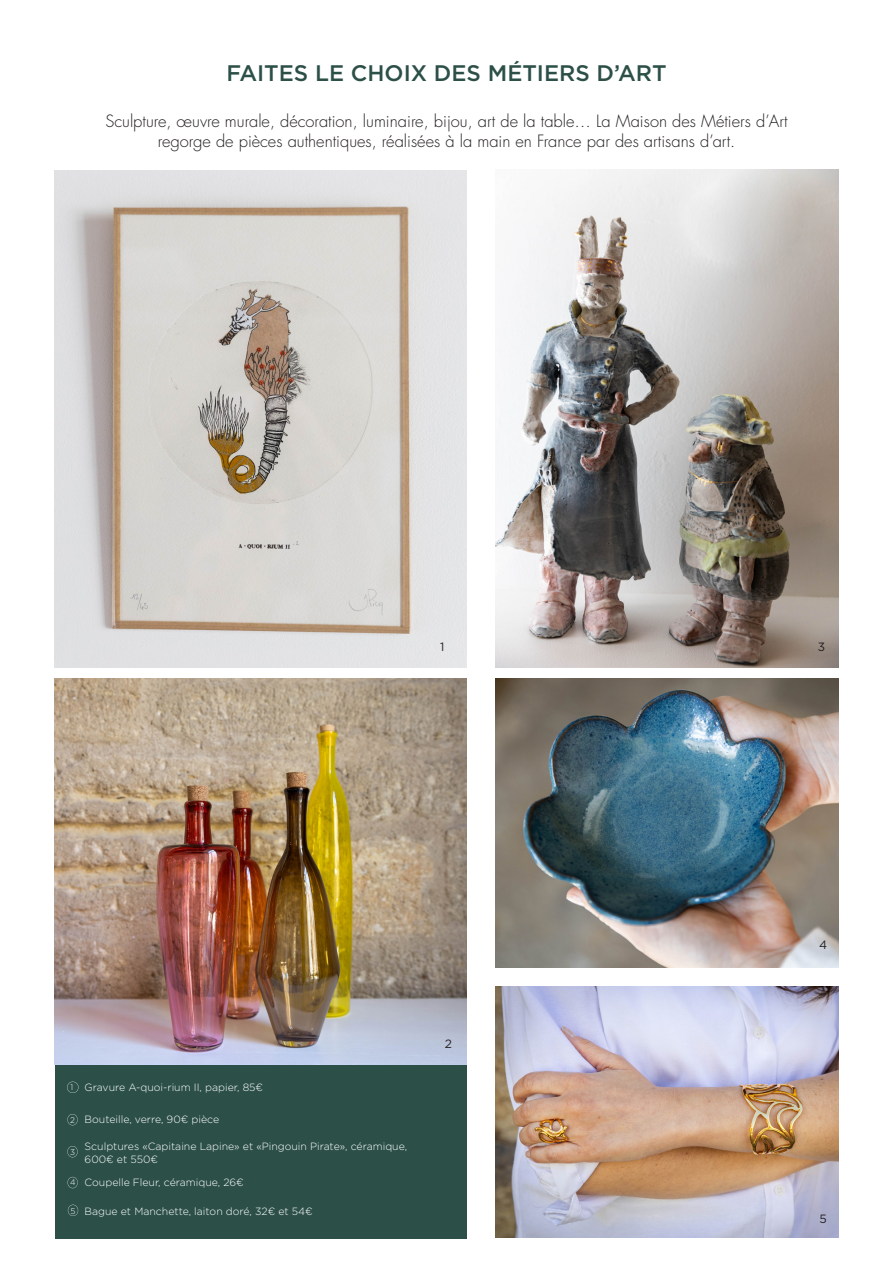
<style>
.page{position:relative;width:893px;height:1263px;background:#fff}
.page>*{position:absolute;margin:0;border:0;box-sizing:border-box;transform-origin:0 0}
.t1{font:500 22.5px "Gotham";color:#2c5048}
.t2{font:300 16.5px "Futura LT Pro";color:#231f20}
.t3{font:12px "Gotham";color:#231f20}
.t4{font:300 10.5px/12.6px "Gotham";color:#fff}
.t5{font:300 8.25px "Gotham";color:#fff}
</style>
<div class="page">
<img style="left:495px;top:986px;width:344px;height:252px">
<img style="left:495px;top:679px;width:344px;height:288px">
<img style="left:495px;top:170px;width:344px;height:498px">
<img style="left:54px;top:170px;width:412px;height:498px">
<div style="left:55px;top:1064px;width:411px;height:175px;background:#2c5048"></div>
<svg style="left:67px;top:1082px;width:12px;height:11px"></svg>
<svg style="left:67px;top:1146px;width:11px;height:11px"></svg>
<svg style="left:67px;top:1114px;width:11px;height:11px"></svg>
<svg style="left:67px;top:1177px;width:11px;height:11px"></svg>
<svg style="left:68px;top:1205px;width:10px;height:11px"></svg>
<img style="left:55px;top:679px;width:411px;height:385px">
<p class="t1" style="left:226px;top:58px;width:442px">FAITES LE CHOIX DES MÉTIERS D’ART</p>
<p class="t2" style="left:105px;top:110px;width:684px">Sculpture, œuvre murale, décoration, luminaire, bijou, art de la table… La Maison des Métiers d’Art</p>
<p class="t2" style="left:158px;top:130px;width:579px">regorge de pièces authentiques, réalisées à la main en France par des artisans d’art.</p>
<p class="t3" style="left:440px;top:639px;width:6px">1</p>
<p class="t4" style="left:85px;top:1081px;width:180px">Gravure A-quoi-rium II, papier, 85€</p>
<p class="t4" style="left:85px;top:1112px;width:136px">Bouteille, verre, 90€ pièce</p>
<p class="t4" style="left:85px;top:1140px;width:324px">Sculptures «Capitaine Lapine» et «Pingouin Pirate», céramique,<br>600€ et 550€</p>
<p class="t4" style="left:85px;top:1176px;width:161px">Coupelle Fleur, céramique, 26€</p>
<p class="t5" style="left:70px;top:1082px;width:4px">1</p>
<p class="t5" style="left:70px;top:1115px;width:6px">2</p>
<p class="t5" style="left:70px;top:1146px;width:7px">3</p>
<p class="t5" style="left:70px;top:1177px;width:7px">4</p>
<p class="t5" style="left:70px;top:1206px;width:6px">5</p>
<p class="t4" style="left:85px;top:1204px;width:230px">Bague et Manchette, laiton doré, 32€ et 54€</p>
<p class="t3" style="left:445px;top:1036px;width:9px">2</p>
<p class="t3" style="left:818px;top:639px;width:9px">3</p>
<p class="t3" style="left:819px;top:937px;width:10px">4</p>
<p class="t3" style="left:819px;top:1211px;width:9px">5</p>
</div>
